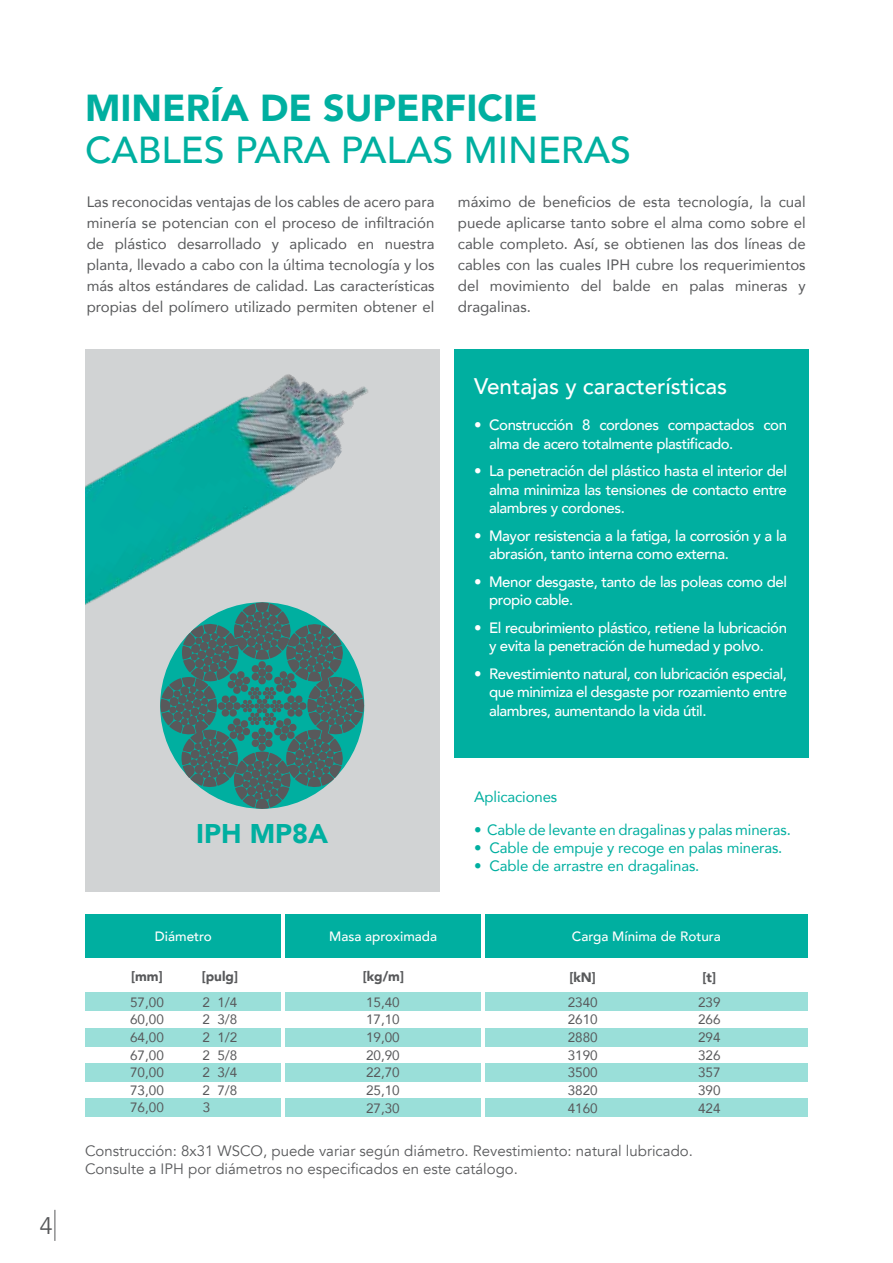
<style>
.page{position:relative;width:893px;height:1263px;background:#fff}
.page>*{position:absolute;margin:0;border:0;box-sizing:border-box;transform-origin:0 0}
.t1{font:500 37.5px "Avenir";color:#00afa0}
.t2{font:900 37.5px "Avenir";color:#00afa0}
.t3{font:900 27px "Avenir";color:#00afa0}
.t4{font:24px "Avenir";color:#58595b}
.t5{font:500 22.5px "Avenir";color:#fff}
.t6{font:500 15px/18.8px "Avenir";letter-spacing:-.03em;color:#fff}
.t7{font:15px/21px "Avenir";color:#58595b;text-align:justify}
.t8{font:15px/18px "Avenir";color:#58595b}
.t9{font:15px "Avenir";letter-spacing:-.01em;color:#00afa0}
.t10{font:13.5px/17.7px "Avenir";color:#58595b;text-align:justify}
.t11{font:500 13.5px "Avenir";color:#fff}
.t12{font:900 13.5px "Avenir";color:#58595b}
.s1{font-weight:500}
</style>
<div class="page">
<div style="left:85px;top:349px;width:354px;height:542px;background:#d1d3d4"></div>
<div style="left:454px;top:349px;width:354px;height:408px;background:#00afa0"></div>
<div style="left:85px;top:914px;width:723px;height:43px;background:#00afa0"></div>
<div style="left:85px;top:992px;width:722px;height:19px;background:#9adfd9"></div>
<div style="left:85px;top:1028px;width:722px;height:18px;background:#9adfd9"></div>
<div style="left:85px;top:1063px;width:722px;height:19px;background:#9adfd9"></div>
<div style="left:85px;top:1098px;width:722px;height:19px;background:#9adfd9"></div>
<hr style="left:282px;top:910px;width:3px;height:208px;background:#fff">
<hr style="left:482px;top:910px;width:3px;height:208px;background:#fff">
<hr style="left:55px;top:1210px;width:1px;height:31px;background:#58595b">
<img style="left:85px;top:374px;width:283px;height:231px">
<svg style="left:160px;top:602px;width:204px;height:207px"></svg>
<h3 class="t4" style="left:39px;top:1211px;width:15px">4</h3>
<h1 class="t2" style="left:85px;top:75px;width:454px">MINERÍA DE SUPERFICIE</h1>
<h1 class="t1" style="left:85px;top:117px;width:547px">CABLES PARA PALAS MINERAS</h1>
<p class="t7" style="left:87px;top:191px;width:349px">Las reconocidas ventajas de los cables de acero para minería se potencian con el proceso de infiltración de plástico desarrollado y aplicado en nuestra planta, llevado a cabo con la última tecnología y los más altos estándares de calidad. Las características propias del polímero utilizado permiten obtener el</p>
<p class="t7" style="left:458px;top:191px;width:349px">máximo de beneficios de esta tecnología, la cual puede aplicarse tanto sobre el alma como sobre el cable completo. Así, se obtienen las dos líneas de cables con las cuales IPH cubre los requerimientos del movimiento del balde en palas mineras y dragalinas.</p>
<h2 class="t3" style="left:196px;top:811px;width:133px">IPH MP8A</h2>
<h3 class="t5" style="left:474px;top:367px;width:254px">Ventajas y características</h3>
<p class="t6" style="left:489px;top:414px;width:299px">Construcción 8 cordones compactados con alma de acero totalmente plastificado.</p>
<p class="t6" style="left:489px;top:460px;width:299px;text-align:justify">La penetración del plástico hasta el interior del alma minimiza las tensiones de contacto entre alambres y cordones.</p>
<p class="t6" style="left:489px;top:525px;width:299px">Mayor resistencia a la fatiga, la corrosión y a la abrasión, tanto interna como externa.</p>
<p class="t6" style="left:489px;top:571px;width:299px">Menor desgaste, tanto de las poleas como del propio cable.</p>
<p class="t6" style="left:489px;top:617px;width:299px">El recubrimiento plástico, retiene la lubricación y evita la penetración de humedad y polvo.</p>
<p class="t6" style="left:489px;top:663px;width:299px;text-align:justify">Revestimiento natural, con lubricación especial, que minimiza el desgaste por rozamiento entre alambres, aumentando la vida útil.</p>
<p class="t6" style="left:474px;top:414px;width:9px">•</p>
<p class="t6" style="left:474px;top:460px;width:9px">•</p>
<p class="t6" style="left:474px;top:525px;width:9px">•</p>
<p class="t6" style="left:474px;top:571px;width:9px">•</p>
<p class="t6" style="left:474px;top:617px;width:9px">•</p>
<p class="t6" style="left:474px;top:663px;width:9px">•</p>
<p class="t9" style="left:474px;top:784px;width:85px">Aplicaciones</p>
<p class="t9" style="left:474px;top:817px;width:318px"><span class="s1">•</span> Cable de levante en dragalinas y palas mineras.</p>
<p class="t9" style="left:474px;top:835px;width:310px"><span class="s1">•</span> Cable de empuje y recoge en palas mineras.</p>
<p class="t9" style="left:474px;top:853px;width:227px"><span class="s1">•</span> Cable de arrastre en dragalinas.</p>
<p class="t11" style="left:329px;top:924px;width:110px">Masa aproximada</p>
<p class="t11" style="left:572px;top:924px;width:151px">Carga Mínima de Rotura</p>
<p class="t11" style="left:155px;top:924px;width:58px">Diámetro</p>
<p class="t12" style="left:131px;top:964px;width:33px">[mm]</p>
<p class="t12" style="left:202px;top:964px;width:38px">[pulg]</p>
<p class="t12" style="left:363px;top:964px;width:43px">[kg/m]</p>
<p class="t10" style="left:130px;top:993px;width:35px">57,00<br>60,00<br>64,00<br>67,00<br>70,00<br>73,00<br>76,00</p>
<p class="t10" style="left:202px;top:993px;width:37px">2 1/4<br>2 3/8<br>2 1/2<br>2 5/8<br>2 3/4<br>2 7/8<br>3</p>
<p class="t10" style="left:366px;top:993px;width:35px">15,40<br>17,10<br>19,00<br>20,90<br>22,70<br>25,10<br>27,30</p>
<p class="t12" style="left:569px;top:966px;width:28px">[kN]</p>
<p class="t10" style="left:568px;top:993px;width:32px">2340<br>2610<br>2880<br>3190<br>3500<br>3820<br>4160</p>
<p class="t12" style="left:702px;top:966px;width:15px">[t]</p>
<p class="t10" style="left:698px;top:993px;width:24px">239<br>266<br>294<br>326<br>357<br>390<br>424</p>
<p class="t8" style="left:85px;top:1142px;width:609px">Construcción: 8x31 WSCO, puede variar según diámetro. Revestimiento: natural lubricado.<br>Consulte a IPH por diámetros no especificados en este catálogo.</p>
</div>
